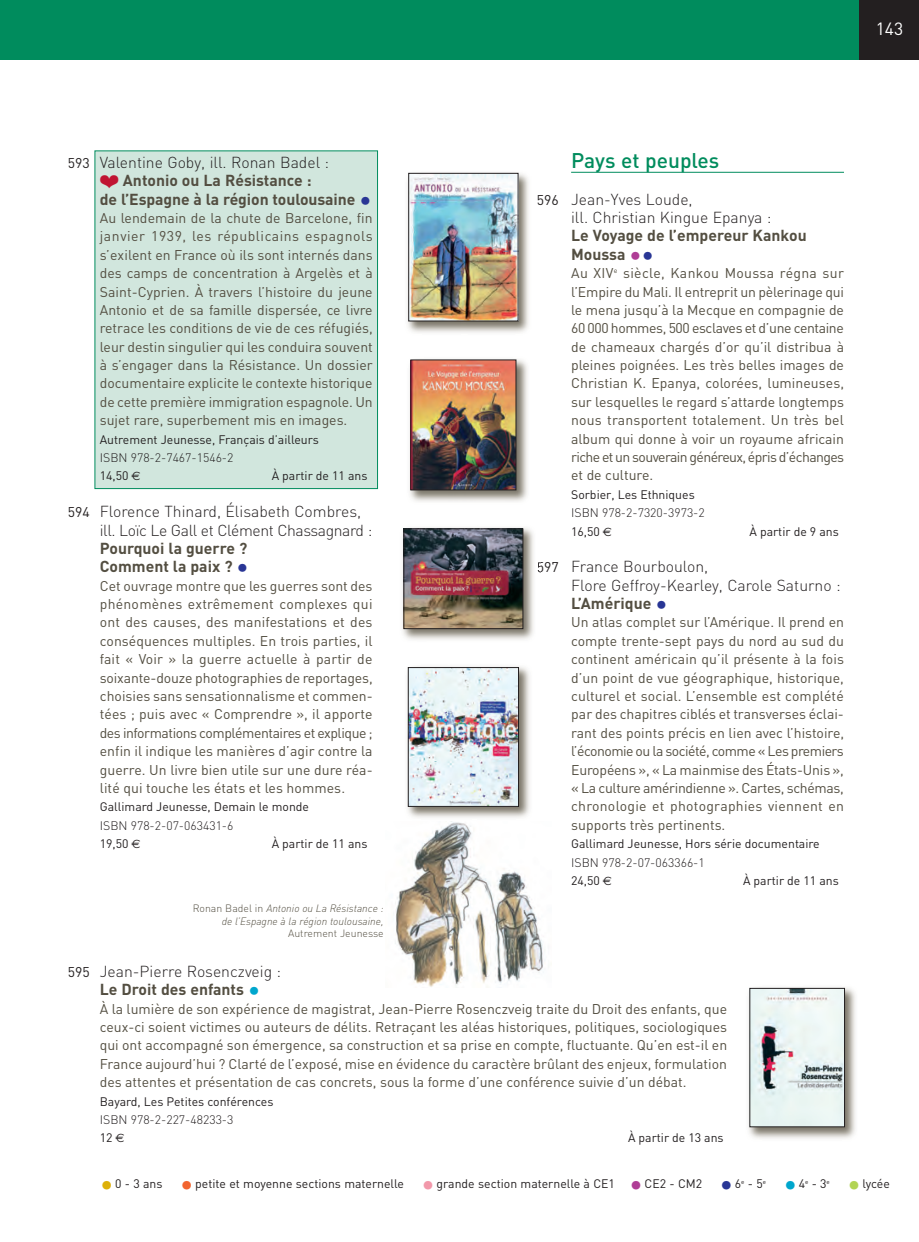
<style>
.page{position:relative;width:919px;height:1242px;background:#fff}
.page>*{position:absolute;margin:0;border:0;box-sizing:border-box;transform-origin:0 0}
.t1{font:500 21px "DIN";color:#008c5d}
.t2{font:17.5px "DIN";color:#fff}
.t3{font:300 15.75px/18.4px "DIN";color:#231f20}
.t4{font:300 15.75px/18.4px "DIN";letter-spacing:-.025em;color:#231f20}
.t5{font:700 15.75px/18.4px "DIN";letter-spacing:-.005em;color:#534e41}
.t6{font:14px/18.4px "DIN";color:#534e41;text-align:justify}
.t7{font:14px "DIN";color:#231f20}
.t8{font:12.25px/18.4px "DIN";color:#231f20}
.t9{font:italic 300 10.5px/12.6px "DIN";color:#534e41;text-align:right}
.s1{color:#c01432}
.s2{font-size:24.5px;color:#293695}
.s3{font-weight:300}
.s4{font-family:"Euro Sans";font-size:12.08px}
.s5{font-weight:700;color:#534e41}
.s6{font-weight:700;font-size:24.5px;color:#293695}
.s7{font-style:normal}
.s8{font-weight:700;font-size:24.5px;color:#af3d96}
.s9{font-weight:700;font-size:24.5px;color:#00a6cd}
.s10{font-size:26.25px;color:#ddb008}
.s11{font-size:26.25px;color:#f2642f}
.s12{font-size:26.25px;color:#f298aa}
.s13{font-size:26.25px;color:#af3d96}
.s14{font-size:26.25px;color:#293695}
.s15{font-size:26.25px;color:#00a6cd}
.s16{font-size:26.25px;color:#b2d454}
</style>
<div class="page">
<div style="left:95px;top:151px;width:282px;height:337px;background:#d1e6dd"></div>
<hr style="left:571px;top:172px;width:273px;height:1px;background:#008c5d">
<div style="left:859px;top:0;width:60px;height:60px;background:#231f20"></div>
<div style="left:1px;top:0;width:858px;height:60px;background:#008c5d"></div>
<img style="left:409px;top:359px;width:119px;height:143px">
<img style="left:413px;top:362px;width:101px;height:126px">
<div style="left:411px;top:360px;width:105px;height:130px;border:1px solid #231f20"></div>
<img style="left:402px;top:527px;width:138px;height:113px">
<svg style="left:538px;top:562px;width:2px;height:10px"></svg>
<img style="left:406px;top:530px;width:115px;height:96px">
<div style="left:404px;top:528px;width:119px;height:100px;border:1px solid #231f20"></div>
<img style="left:407px;top:666px;width:123px;height:152px">
<img style="left:410px;top:669px;width:107px;height:135px">
<div style="left:408px;top:667px;width:111px;height:139px;border:1px solid #231f20"></div>
<img style="left:748px;top:987px;width:108px;height:152px">
<img style="left:752px;top:990px;width:90px;height:134px">
<hr style="left:0;top:0;width:1px;height:60px;background:#008c5d">
<img style="left:407px;top:172px;width:122px;height:161px">
<img style="left:411px;top:175px;width:105px;height:144px">
<img style="left:395px;top:821px;width:150px;height:166px">
<p class="t2" style="left:876px;top:19px;width:29px">143</p>
<p class="t7" style="left:68px;top:155px;width:23px">593</p>
<p class="t7" style="left:68px;top:504px;width:23px">594</p>
<p class="t3" style="left:100px;top:153px;width:231px">Valentine Goby, ill. Ronan Badel :</p>
<p class="t5" style="left:100px;top:172px;width:273px"><span class="s1">▪</span> Antonio ou La Résistance :<br>de l’Espagne à la région toulousaine <span class="s2">•</span></p>
<p class="t6" style="left:100px;top:209px;width:275px">Au lendemain de la chute de Barcelone, fin janvier 1939, les républicains espagnols s’exilent en France où ils sont internés dans des camps de concentration à Argelès et à Saint-Cyprien. À travers l’histoire du jeune Antonio et de sa famille dispersée, ce livre retrace les conditions de vie de ces réfugiés, leur destin singulier qui les conduira souvent à s’engager dans la Résistance. Un dossier documentaire explicite le contexte historique de cette première immigration espagnole. Un sujet rare, superbement mis en images.</p>
<p class="t8" style="left:100px;top:430px;width:221px">Autrement Jeunesse, Français d’ailleurs<br><span class="s3">ISBN 978-2-7467-1546-2<br></span>14,50 <span class="s4">€</span></p>
<p class="t8" style="left:272px;top:467px;width:97px">À partir de 11 ans</p>
<p class="t4" style="left:100px;top:502px;width:274px">Florence Thinard, Élisabeth Combres, ill. Loïc Le Gall et Clément Chassagnard :<br><span class="s5">Pourquoi la guerre ?<br>Comment la paix ?</span> <span class="s6">•</span></p>
<p class="t6" style="left:100px;top:576px;width:274px">Cet ouvrage montre que les guerres sont des phénomènes extrêmement complexes qui ont des causes, des manifestations et des conséquences multiples. En trois parties, il fait « Voir » la guerre actuelle à partir de soixante-douze photographies de reportages, choisies sans sensationnalisme et commen&shy;tées ; puis avec « Comprendre », il apporte des informations complémentaires et explique ; enfin il indique les manières d’agir contre la guerre. Un livre bien utile sur une dure réa&shy;lité qui touche les états et les hommes.</p>
<p class="t8" style="left:100px;top:797px;width:211px">Gallimard Jeunesse, Demain le monde<br><span class="s3">ISBN 978-2-07-063431-6<br></span>19,50 <span class="s4">€</span></p>
<p class="t8" style="left:272px;top:834px;width:97px">À partir de 11 ans</p>
<p class="t9" style="left:193px;top:901px;width:192px"><span class="s7">Ronan Badel in</span> Antonio ou La Résistance : de l’Espagne à la région toulousaine,<br><span class="s7">Autrement Jeunesse</span></p>
<p class="t7" style="left:537px;top:191px;width:23px">596</p>
<p class="t7" style="left:537px;top:559px;width:23px">597</p>
<p class="t1" style="left:571px;top:148px;width:150px">Pays et peuples</p>
<p class="t3" style="left:571px;top:190px;width:237px">Jean-Yves Loude,<br>ill. Christian Kingue Epanya :<br><span class="s5">Le Voyage de l’empereur Kankou<br>Moussa</span> <span class="s8">•</span><span class="s6">•</span></p>
<p class="t6" style="left:571px;top:264px;width:275px">Au XIV<sup>e</sup> siècle, Kankou Moussa régna sur l’Empire du Mali. Il entreprit un pèlerinage qui le mena jusqu’à la Mecque en compagnie de 60 000 hommes, 500 esclaves et d’une centaine de chameaux chargés d’or qu’il distribua à pleines poignées. Les très belles images de Christian K. Epanya, colorées, lumineuses, sur lesquelles le regard s’attarde longtemps nous transportent totalement. Un très bel album qui donne à voir un royaume africain riche et un souverain généreux, épris d’échanges et de culture.</p>
<p class="t8" style="left:571px;top:485px;width:135px">Sorbier, Les Ethniques<br><span class="s3">ISBN 978-2-7320-3973-2<br></span>16,50 <span class="s4">€</span></p>
<p class="t8" style="left:749px;top:522px;width:91px">À partir de 9 ans</p>
<p class="t3" style="left:571px;top:557px;width:271px">France Bourboulon,<br>Flore Geffroy-Kearley, Carole Saturno :<br><span class="s5">L’Amérique</span> <span class="s6">•</span></p>
<p class="t6" style="left:571px;top:613px;width:274px">Un atlas complet sur l’Amérique. Il prend en compte trente-sept pays du nord au sud du continent américain qu’il présente à la fois d’un point de vue géographique, historique, culturel et social. L’ensemble est complété par des chapitres ciblés et transverses éclai&shy;rant des points précis en lien avec l’histoire, l’économie ou la société, comme « Les premiers Européens », « La mainmise des États-Unis », « La culture amérindienne ». Cartes, schémas, chronologie et photographies viennent en supports très pertinents.</p>
<p class="t8" style="left:571px;top:834px;width:250px">Gallimard Jeunesse, Hors série documentaire<br><span class="s3">ISBN 978-2-07-063366-1<br></span>24,50 <span class="s4">€</span></p>
<p class="t8" style="left:743px;top:871px;width:97px">À partir de 11 ans</p>
<p class="t7" style="left:68px;top:963px;width:23px">595</p>
<p class="t3" style="left:100px;top:962px;width:183px">Jean-Pierre Rosenczveig :<br><span class="s5">Le Droit des enfants</span> <span class="s9">•</span></p>
<p class="t6" style="left:100px;top:999px;width:629px">À la lumière de son expérience de magistrat, Jean-Pierre Rosenczveig traite du Droit des enfants, que ceux-ci soient victimes ou auteurs de délits. Retraçant les aléas historiques, politiques, sociologiques qui ont accompagné son émergence, sa construction et sa prise en compte, fluctuante. Qu’en est-il en France aujourd’hui ? Clarté de l’exposé, mise en évidence du caractère brûlant des enjeux, formulation des attentes et présentation de cas concrets, sous la forme d’une conférence suivie d’un débat.</p>
<p class="t8" style="left:100px;top:1091px;width:175px">Bayard, Les Petites conférences<br><span class="s3">ISBN 978-2-227-48233-3<br></span>12 <span class="s4">€</span></p>
<p class="t8" style="left:628px;top:1128px;width:97px">À partir de 13 ans</p>
<p class="t8" style="left:100px;top:1174px;width:668px"><span class="s10">•</span>0 - 3 ans <span class="s11">•</span>petite et moyenne sections maternelle <span class="s12">•</span>grande section maternelle à CE1 <span class="s13">•</span>CE2 - CM2 <span class="s14">•</span>6<sup>e</sup> - 5<sup>e</sup></p>
<p class="t8" style="left:783px;top:1174px;width:48px"><span class="s15">•</span>4<sup>e</sup> - 3<sup>e</sup></p>
<p class="t8" style="left:847px;top:1174px;width:44px"><span class="s16">•</span>lycée</p>
</div>
